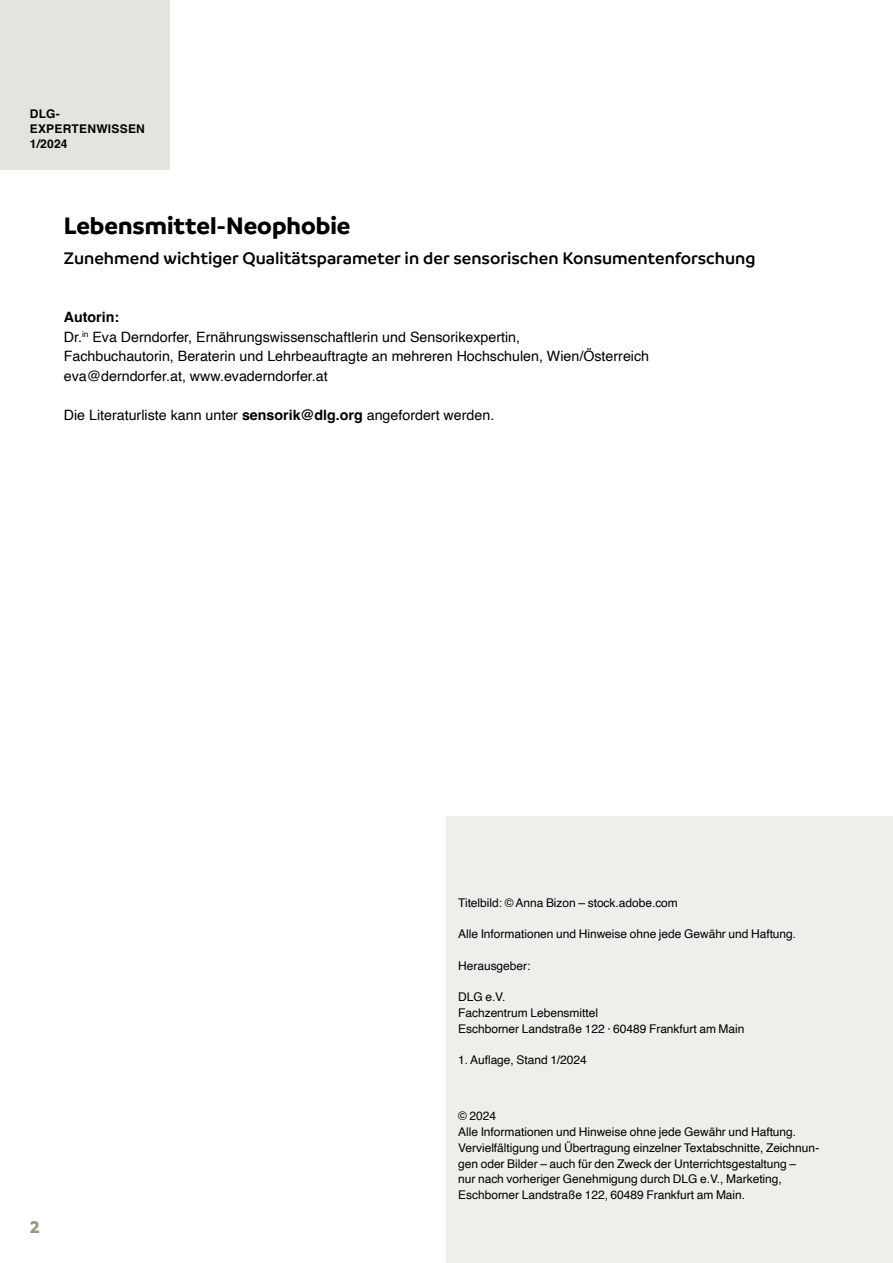
<style>
.page{position:relative;width:893px;height:1263px;background:#fff}
.page>*{position:absolute;margin:0;border:0;box-sizing:border-box;transform-origin:0 0}
.t1{font:700 25.5px "Branding";color:#000}
.t2{font:600 18px "Branding";color:#000}
.t3{font:700 18px "Branding";color:#9b9583}
.Fliesstext_9_5pt{font:14.25px "Helvetica";color:#000}
.Fliesstext_9_5pt-2{font:700 14.25px "Helvetica";color:#000}
.t4{font:12px/15.8px "Helvetica";letter-spacing:-.005em;color:#000}
.t5{font:700 12px/15px "Helvetica";letter-spacing:.02em;color:#000}
.s1{font-weight:700}
</style>
<div class="page">
<div style="left:0;top:0;width:170px;height:170px;background:#e5e3dd"></div>
<div style="left:446px;top:816px;width:447px;height:447px;background:#efeeea"></div>
<p class="t5" style="left:30px;top:107px;width:117px">DLG-<br>EXPERTENWISSEN<br>1/2024</p>
<p class="t1" style="left:64px;top:211px;width:288px">Lebensmittel-Neophobie</p>
<p class="t2" style="left:64px;top:248px;width:693px">Zunehmend wichtiger Qualitätsparameter in der sensorischen Konsumentenforschung</p>
<p class="Fliesstext_9_5pt-2" style="left:64px;top:308px;width:57px">Autorin:</p>
<p class="Fliesstext_9_5pt" style="left:64px;top:325px;width:458px">Dr.<sup>in</sup> Eva Derndorfer, Ernährungswissenschaftlerin und Sensorikexpertin,</p>
<p class="Fliesstext_9_5pt" style="left:64px;top:345px;width:587px">Fachbuchautorin, Beraterin und Lehrbeauftragte an mehreren Hochschulen, Wien/Österreich</p>
<p class="Fliesstext_9_5pt" style="left:64px;top:364px;width:266px">eva@derndorfer.at, www.evaderndorfer.at</p>
<p class="Fliesstext_9_5pt" style="left:64px;top:403px;width:432px">Die Literaturliste kann unter <span class="s1">sensorik@dlg.org</span> angefordert werden.</p>
<p class="t4" style="left:458px;top:895px;width:221px">Titelbild: © Anna Bizon – stock.adobe.com</p>
<p class="t4" style="left:458px;top:926px;width:340px">Alle Informationen und Hinweise ohne jede Gewähr und Haftung.</p>
<p class="t4" style="left:458px;top:958px;width:74px">Herausgeber:</p>
<p class="t4" style="left:458px;top:989px;width:49px">DLG e.V.</p>
<p class="t4" style="left:458px;top:1005px;width:141px">Fachzentrum Lebensmittel</p>
<p class="t4" style="left:458px;top:1021px;width:288px">Eschborner Landstraße 122 · 60489 Frankfurt am Main</p>
<p class="t4" style="left:458px;top:1052px;width:130px">1. Auflage, Stand 1/2024</p>
<h2 class="t3" style="left:30px;top:1217px;width:11px">2</h2>
<p class="t4" style="left:458px;top:1109px;width:40px">© 2024</p>
<p class="t4" style="left:458px;top:1124px;width:363px">Alle Informationen und Hinweise ohne jede Gewähr und Haftung.<br>Vervielfältigung und Übertragung einzelner Textabschnitte, Zeichnun&shy;gen oder Bilder – auch für den Zweck der Unterrichtsgestaltung –<br>nur nach vorheriger Genehmigung durch DLG e.V., Marketing, Eschborner Landstraße 122, 60489 Frankfurt am Main.</p>
</div>
